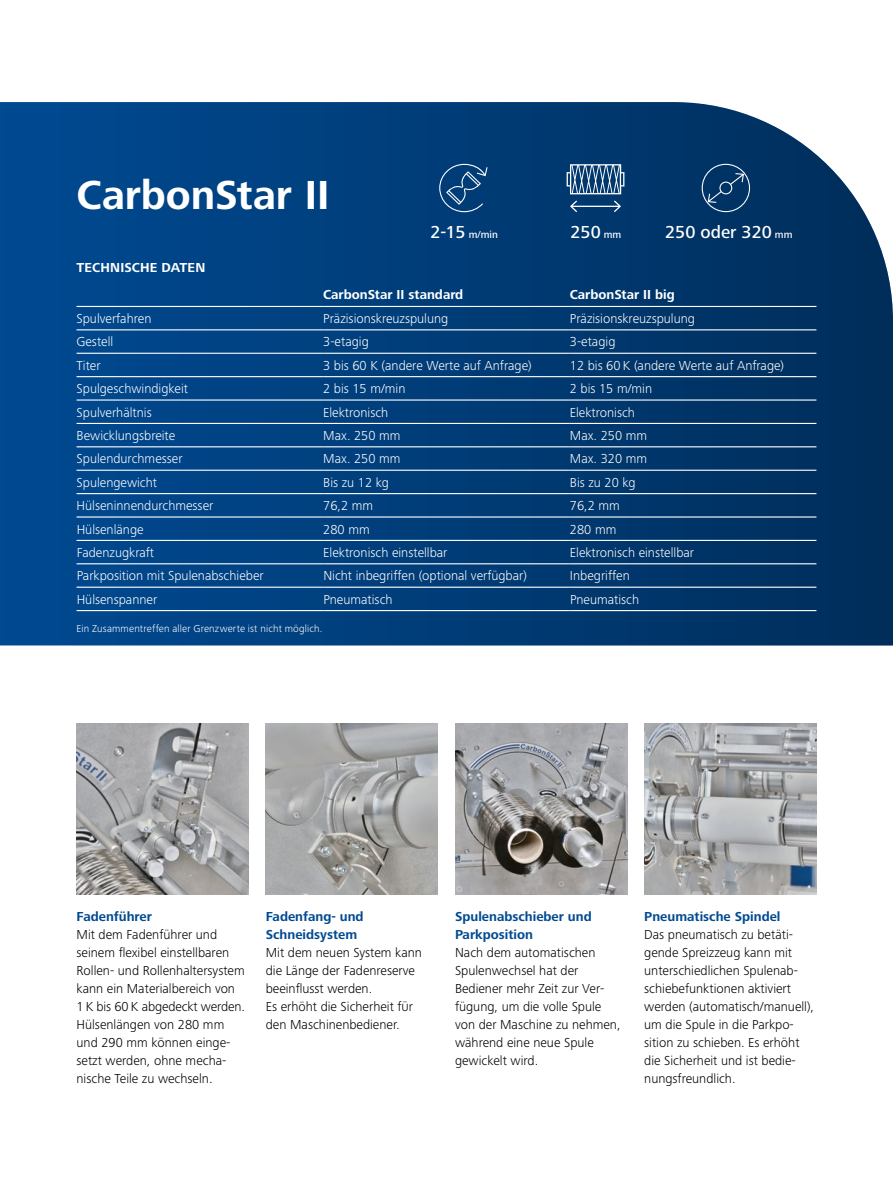
<style>
.page{position:relative;width:893px;height:1191px;background:#fff}
.page>*{position:absolute;margin:0;border:0;box-sizing:border-box;transform-origin:0 0}
.t1{font:700 42px "Frutiger Next LTW1 G";letter-spacing:-.005em;color:#fff}
.t2{font:500 18px "Frutiger Next LTW1 G";color:#fff}
.t3{font:300 13.5px/18px "Frutiger Next LTW1 G";color:#000}
.t4{font:300 13.5px "Frutiger Next LTW1 G";color:#fff}
.t5{font:700 13.5px/18px "Frutiger Next LTW1 G";color:#004a92}
.t6{font:700 13.5px "Frutiger Next LTW1 G";color:#fff}
.t7{font:300 10.5px "Frutiger Next LTW1 G";letter-spacing:.015em;color:#fff}
.t8{font:500 10.5px "Frutiger Next LTW1 G";color:#fff}
.s1{font-size:18px}
.s2{font-size:10.5px}
</style>
<div class="page">
<svg style="left:0;top:102px;width:893px;height:543px;background:#07427b"></svg>
<hr style="left:77px;top:306px;width:246px;height:1px;background:#fff">
<hr style="left:77px;top:329px;width:246px;height:1px;background:#fff">
<hr style="left:77px;top:353px;width:246px;height:1px;background:#fff">
<hr style="left:77px;top:376px;width:246px;height:1px;background:#fff">
<hr style="left:77px;top:399px;width:246px;height:1px;background:#fff">
<hr style="left:77px;top:423px;width:246px;height:1px;background:#fff">
<hr style="left:77px;top:446px;width:246px;height:1px;background:#fff">
<hr style="left:77px;top:469px;width:246px;height:2px;background:#fff">
<hr style="left:77px;top:493px;width:246px;height:1px;background:#fff">
<hr style="left:77px;top:516px;width:246px;height:1px;background:#fff">
<hr style="left:77px;top:540px;width:246px;height:1px;background:#fff">
<hr style="left:77px;top:563px;width:246px;height:1px;background:#fff">
<hr style="left:77px;top:586px;width:246px;height:2px;background:#fff">
<hr style="left:77px;top:610px;width:246px;height:1px;background:#fff">
<hr style="left:323px;top:306px;width:247px;height:1px;background:#fff">
<hr style="left:570px;top:306px;width:246px;height:1px;background:#fff">
<hr style="left:323px;top:329px;width:247px;height:1px;background:#fff">
<hr style="left:570px;top:329px;width:246px;height:1px;background:#fff">
<hr style="left:323px;top:353px;width:247px;height:1px;background:#fff">
<hr style="left:570px;top:353px;width:246px;height:1px;background:#fff">
<hr style="left:323px;top:376px;width:247px;height:1px;background:#fff">
<hr style="left:570px;top:376px;width:246px;height:1px;background:#fff">
<hr style="left:323px;top:399px;width:247px;height:1px;background:#fff">
<hr style="left:570px;top:399px;width:246px;height:1px;background:#fff">
<hr style="left:323px;top:423px;width:247px;height:1px;background:#fff">
<hr style="left:570px;top:423px;width:246px;height:1px;background:#fff">
<hr style="left:323px;top:446px;width:247px;height:1px;background:#fff">
<hr style="left:570px;top:446px;width:246px;height:1px;background:#fff">
<hr style="left:323px;top:469px;width:247px;height:2px;background:#fff">
<hr style="left:570px;top:469px;width:246px;height:2px;background:#fff">
<hr style="left:323px;top:493px;width:247px;height:1px;background:#fff">
<hr style="left:570px;top:493px;width:246px;height:1px;background:#fff">
<hr style="left:323px;top:516px;width:247px;height:1px;background:#fff">
<hr style="left:570px;top:516px;width:246px;height:1px;background:#fff">
<hr style="left:323px;top:540px;width:247px;height:1px;background:#fff">
<hr style="left:570px;top:540px;width:246px;height:1px;background:#fff">
<hr style="left:323px;top:563px;width:247px;height:1px;background:#fff">
<hr style="left:570px;top:563px;width:246px;height:1px;background:#fff">
<hr style="left:323px;top:586px;width:247px;height:2px;background:#fff">
<hr style="left:570px;top:586px;width:246px;height:2px;background:#fff">
<hr style="left:323px;top:610px;width:247px;height:1px;background:#fff">
<hr style="left:570px;top:610px;width:246px;height:1px;background:#fff">
<img style="left:77px;top:724px;width:172px;height:170px">
<img style="left:266px;top:724px;width:172px;height:170px">
<img style="left:455px;top:724px;width:172px;height:170px">
<img style="left:644px;top:724px;width:172px;height:170px">
<svg style="left:570px;top:200px;width:51px;height:12px"></svg>
<svg style="left:567px;top:164px;width:57px;height:30px;background:#577b9f"></svg>
<svg style="left:702px;top:164px;width:48px;height:48px;background:#1d4a76"></svg>
<svg style="left:439px;top:164px;width:49px;height:48px;background:#1f5386"></svg>
<h1 class="t1" style="left:77px;top:171px;width:254px">CarbonStar II</h1>
<p class="t6" style="left:77px;top:259px;width:130px">TECHNISCHE DATEN</p>
<p class="t8" style="left:430px;top:228px;width:69px"><span class="s1">2-15</span> m/min</p>
<h2 class="t2" style="left:570px;top:221px;width:52px">250 <span class="s2">mm</span></h2>
<h2 class="t2" style="left:665px;top:221px;width:129px">250 oder 320 <span class="s2">mm</span></h2>
<p class="t6" style="left:323px;top:287px;width:142px">CarbonStar II standard</p>
<p class="t6" style="left:570px;top:287px;width:106px">CarbonStar II big</p>
<p class="t4" style="left:77px;top:311px;width:76px">Spulverfahren</p>
<p class="t4" style="left:323px;top:311px;width:127px">Präzisionskreuzspulung</p>
<p class="t4" style="left:570px;top:311px;width:127px">Präzisionskreuzspulung</p>
<p class="t4" style="left:77px;top:334px;width:38px">Gestell</p>
<p class="t4" style="left:323px;top:334px;width:47px">3-etagig</p>
<p class="t4" style="left:570px;top:334px;width:47px">3-etagig</p>
<p class="t4" style="left:77px;top:357px;width:26px">Titer</p>
<p class="t4" style="left:323px;top:357px;width:210px">3 bis 60 K (andere Werte auf Anfrage)</p>
<p class="t4" style="left:570px;top:357px;width:216px">12 bis 60 K (andere Werte auf Anfrage)</p>
<p class="t4" style="left:77px;top:381px;width:113px">Spulgeschwindigkeit</p>
<p class="t4" style="left:323px;top:381px;width:84px">2 bis 15 m/min</p>
<p class="t4" style="left:570px;top:381px;width:84px">2 bis 15 m/min</p>
<p class="t4" style="left:77px;top:404px;width:77px">Spulverhältnis</p>
<p class="t4" style="left:323px;top:404px;width:67px">Elektronisch</p>
<p class="t4" style="left:570px;top:404px;width:67px">Elektronisch</p>
<p class="t4" style="left:77px;top:428px;width:100px">Bewicklungsbreite</p>
<p class="t4" style="left:323px;top:428px;width:79px">Max. 250 mm</p>
<p class="t4" style="left:570px;top:428px;width:79px">Max. 250 mm</p>
<p class="t4" style="left:77px;top:451px;width:107px">Spulendurchmesser</p>
<p class="t4" style="left:323px;top:451px;width:79px">Max. 250 mm</p>
<p class="t4" style="left:570px;top:451px;width:79px">Max. 320 mm</p>
<p class="t4" style="left:77px;top:474px;width:82px">Spulengewicht</p>
<p class="t4" style="left:323px;top:474px;width:67px">Bis zu 12 kg</p>
<p class="t4" style="left:570px;top:474px;width:67px">Bis zu 20 kg</p>
<p class="t4" style="left:77px;top:498px;width:138px">Hülseninnendurchmesser</p>
<p class="t4" style="left:323px;top:498px;width:52px">76,2 mm</p>
<p class="t4" style="left:570px;top:498px;width:52px">76,2 mm</p>
<p class="t4" style="left:77px;top:521px;width:68px">Hülsenlänge</p>
<p class="t4" style="left:323px;top:521px;width:48px">280 mm</p>
<p class="t4" style="left:570px;top:521px;width:48px">280 mm</p>
<p class="t4" style="left:77px;top:545px;width:79px">Fadenzugkraft</p>
<p class="t4" style="left:323px;top:545px;width:126px">Elektronisch einstellbar</p>
<p class="t4" style="left:570px;top:545px;width:126px">Elektronisch einstellbar</p>
<p class="t4" style="left:77px;top:568px;width:188px">Parkposition mit Spulenabschieber</p>
<p class="t4" style="left:323px;top:568px;width:205px">Nicht inbegriffen (optional verfügbar)</p>
<p class="t4" style="left:570px;top:568px;width:61px">Inbegriffen</p>
<p class="t4" style="left:77px;top:591px;width:82px">Hülsenspanner</p>
<p class="t4" style="left:323px;top:591px;width:71px">Pneumatisch</p>
<p class="t4" style="left:570px;top:591px;width:71px">Pneumatisch</p>
<p class="t7" style="left:77px;top:622px;width:247px">Ein Zusammentreffen aller Grenzwerte ist nicht möglich.</p>
<p class="t5" style="left:77px;top:907px;width:77px">Fadenführer</p>
<p class="t3" style="left:77px;top:925px;width:170px">Mit dem Fadenführer und seinem flexibel einstellbaren<br>Rollen- und Rollenhaltersystem kann ein Materialbereich von<br>1 K bis 60 K abgedeckt werden.<br>Hülsenlängen von 280 mm und 290 mm können einge&shy;setzt werden, ohne mecha&shy;nische Teile zu wechseln.</p>
<p class="t5" style="left:266px;top:907px;width:99px">Fadenfang- und<br>Schneidsystem</p>
<p class="t3" style="left:266px;top:943px;width:158px">Mit dem neuen System kann die Länge der Fadenreserve beeinflusst werden.<br>Es erhöht die Sicherheit für den Maschinenbediener.</p>
<p class="t5" style="left:455px;top:907px;width:138px">Spulenabschieber und<br>Parkposition</p>
<p class="t3" style="left:455px;top:943px;width:167px">Nach dem automatischen<br>Spulenwechsel hat der<br>Bediener mehr Zeit zur Ver&shy;fügung, um die volle Spule von der Maschine zu nehmen, während eine neue Spule gewickelt wird.</p>
<p class="t5" style="left:644px;top:907px;width:138px">Pneumatische Spindel</p>
<p class="t3" style="left:644px;top:925px;width:171px">Das pneumatisch zu betäti&shy;gende Spreizzeug kann mit unterschiedlichen Spulenab&shy;schiebefunktionen aktiviert werden (automatisch/manuell), um die Spule in die Parkpo&shy;sition zu schieben. Es erhöht die Sicherheit und ist bedie&shy;nungsfreundlich.</p>
</div>
